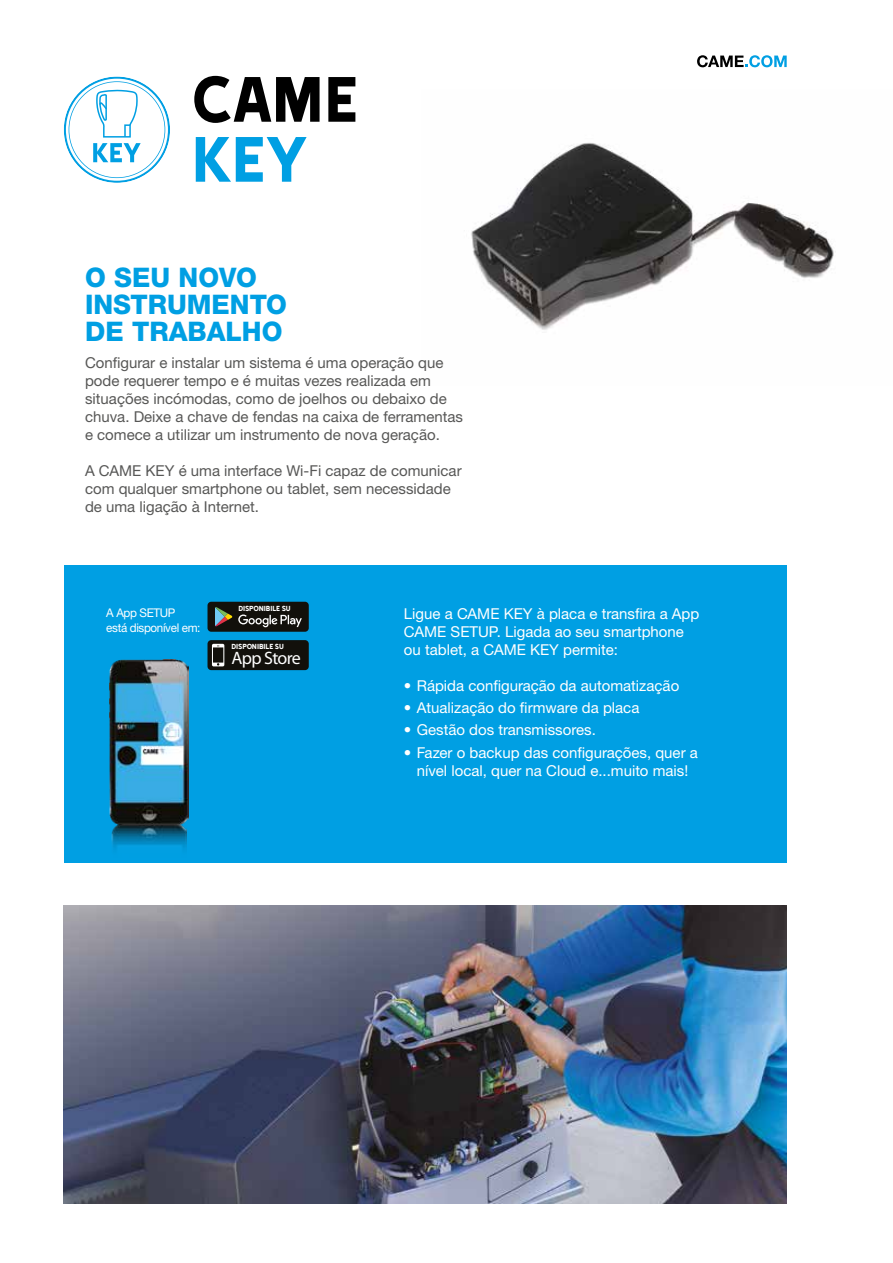
<style>
.page{position:relative;width:893px;height:1263px;background:#fff}
.page>*{position:absolute;margin:0;border:0;box-sizing:border-box;transform-origin:0 0}
.t1{font:73.5px "Came Type";color:#000}
.t2{font:73.5px "Came Type";color:#009fe3}
.t3{font:800 27px/27px "Helvetica Neue LTW1 G";color:#009fe3}
.t4{font:18px "Myriad";letter-spacing:-.04em;color:#fff}
.t5{font:15px/18px "Helvetica Neue LTW1 G";color:#575756}
.t6{font:15px/18px "Helvetica Neue LTW1 G";color:#fff}
.t7{font:12px/15px "Helvetica Neue LTW1 G";letter-spacing:-.03em;color:#fff}
.t8{font:6.75px "Came Type";letter-spacing:-.02em;color:#fff}
</style>
<div class="page">
<img style="left:64px;top:906px;width:723px;height:297px">
<div style="left:64px;top:566px;width:723px;height:297px;background:#009fe3"></div>
<svg style="left:64px;top:77px;width:106px;height:106px"></svg>
<svg style="left:697px;top:55px;width:90px;height:12px"></svg>
<div style="left:207px;top:640px;width:102px;height:30px;background:#12100b;border-radius:4px"></div>
<svg style="left:212px;top:644px;width:12px;height:22px"></svg>
<div style="left:207px;top:602px;width:102px;height:30px;background:#12100b;border-radius:4px"></div>
<svg style="left:215px;top:607px;width:87px;height:20px"></svg>
<img style="left:471px;top:143px;width:363px;height:187px">
<img style="left:110px;top:659px;width:78px;height:165px">
<img style="left:112px;top:824px;width:74px;height:156px">
<h1 class="t1" style="left:191px;top:61px;width:169px">CAME</h1>
<h1 class="t2" style="left:191px;top:121px;width:118px">KEY</h1>
<h2 class="t3" style="left:85px;top:264px;width:203px">O SEU NOVO<br>INSTRUMENTO<br>DE TRABALHO</h2>
<p class="t5" style="left:85px;top:353px;width:380px">Configurar e instalar um sistema é uma operação que pode requerer tempo e é muitas vezes realizada em situações incómodas, como de joelhos ou debaixo de chuva. Deixe a chave de fendas na caixa de ferramentas e comece a utilizar um instrumento de nova geração.</p>
<p class="t5" style="left:85px;top:461px;width:378px">A CAME KEY é uma interface Wi-Fi capaz de comunicar com qualquer smartphone ou tablet, sem necessidade de uma ligação à Internet.</p>
<p class="t7" style="left:106px;top:605px;width:96px">A App SETUP<br>está disponível em:</p>
<p class="t8" style="left:238px;top:604px;width:54px">DISPONIBILE SU</p>
<p class="t8" style="left:232px;top:643px;width:54px">DISPONIBILE SU</p>
<p class="t4" style="left:232px;top:649px;width:71px">App Store</p>
<p class="t6" style="left:404px;top:604px;width:297px">Ligue a CAME KEY à placa e transfira a App<br>CAME SETUP. Ligada ao seu smartphone ou tablet, a CAME KEY permite:</p>
<p class="t6" style="left:404px;top:676px;width:277px">• Rápida configuração da automatização</p>
<p class="t6" style="left:404px;top:699px;width:237px">• Atualização do firmware da placa</p>
<p class="t6" style="left:404px;top:721px;width:193px">• Gestão dos transmissores.</p>
<p class="t6" style="left:404px;top:743px;width:295px;text-align:center">• Fazer o backup das configurações, quer a nível local, quer na Cloud e...muito mais!</p>
</div>
